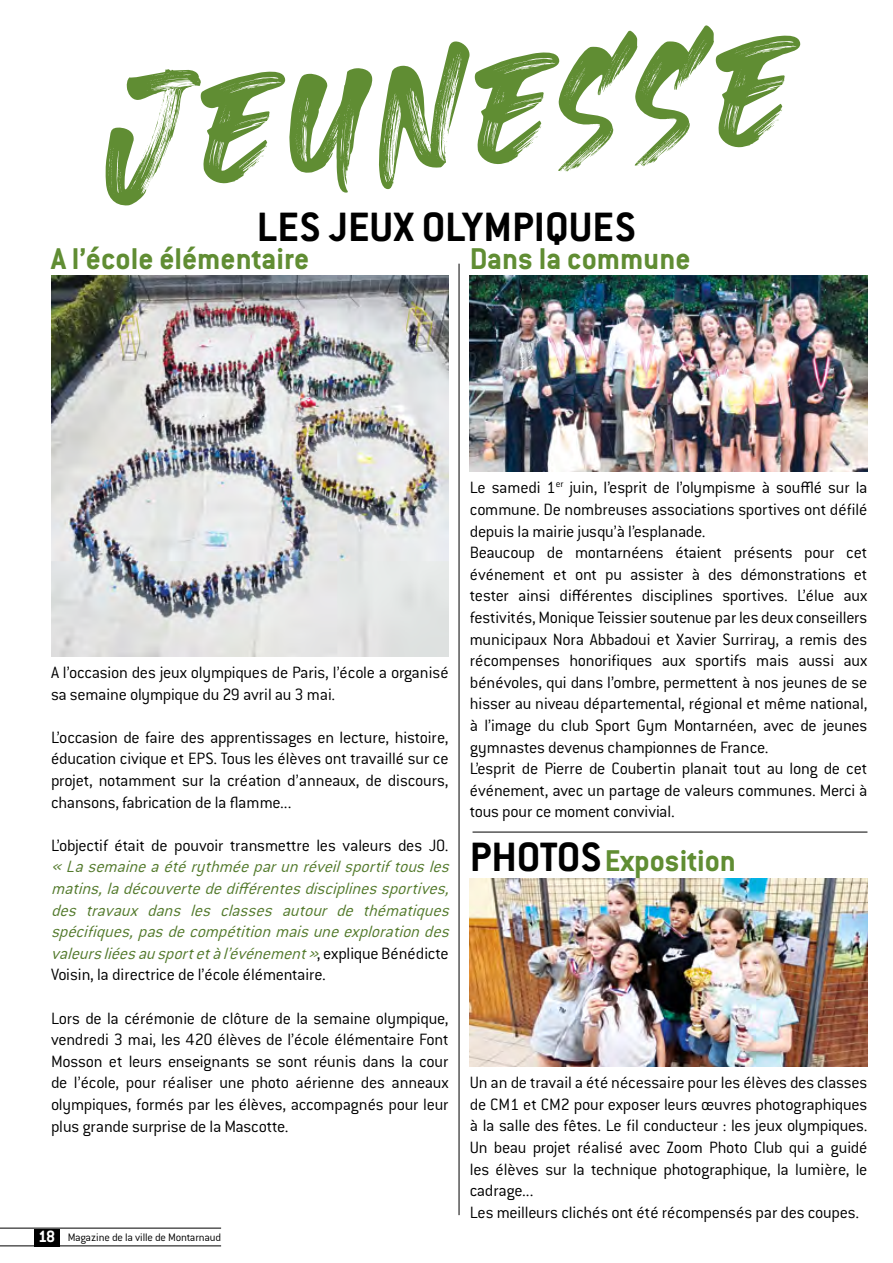
<style>
.page{position:relative;width:893px;height:1263px;background:#fff}
.page>*{position:absolute;margin:0;border:0;box-sizing:border-box;transform-origin:0 0}
.t1{font:247.5px "Heaters";color:#608d33}
.t2{font:700 45px "Conduit ITC Std";color:#000}
.t3{font:700 33px "Conduit ITC Std";color:#608d33}
.t4{font:300 18px/21.6px "Conduit ITC Std";letter-spacing:-.015em;color:#000}
.t5{font:italic 300 18px/21.6px "Conduit ITC Std";color:#537a2c}
.t6{font:300 12px "Conduit ITC Std";letter-spacing:-.015em;color:#000}
.s1{font-style:normal;color:#000}
.s2{font-weight:700;font-size:18px;color:#fff}
.s3{font-size:45px;color:#000}
</style>
<div class="page">
<hr style="left:0;top:1228px;width:221px;height:1px;background:#000">
<hr style="left:0;top:1245px;width:221px;height:1px;background:#000">
<div style="left:34px;top:1229px;width:26px;height:18px;background:#000"></div>
<img style="left:51px;top:275px;width:398px;height:381px">
<img style="left:470px;top:275px;width:397px;height:197px">
<img style="left:470px;top:878px;width:397px;height:189px">
<hr style="left:459px;top:264px;width:1px;height:951px;background:#000">
<hr style="left:472px;top:832px;width:395px;height:1px;background:#000">
<h1 class="t1" style="left:95px;top:37px;width:690px;rotate:-4deg">Jeunesse</h1>
<h2 class="t2" style="left:257px;top:200px;width:381px">LES JEUX OLYMPIQUES</h2>
<h3 class="t3" style="left:51px;top:239px;width:260px">A l’école élémentaire</h3>
<h3 class="t3" style="left:470px;top:239px;width:222px">Dans la commune</h3>
<p class="t4" style="left:51px;top:661px;width:399px">A l’occasion des jeux olympiques de Paris, l’école a organisé sa semaine olympique du 29 avril au 3 mai.</p>
<p class="t4" style="left:51px;top:726px;width:399px;text-align:justify">L’occasion de faire des apprentissages en lecture, histoire, éducation civique et EPS. Tous les élèves ont travaillé sur ce projet, notamment sur la création d’anneaux, de discours, chansons, fabrication de la flamme...</p>
<p class="t4" style="left:51px;top:834px;width:399px">L’objectif était de pouvoir transmettre les valeurs des JO.</p>
<p class="t5" style="left:51px;top:855px;width:405px">«Lasemaineaétérythméeparunréveilsportiftousles matins,ladécouvertededifférentesdisciplinessportives, des travaux dans les classes autour de thématiques spécifiques,pasdecompétitionmaisuneexplorationdes valeursliéesausportetàl’événement»<span class="s1">, e x p l i q u e B é n é d i c t e Voisin, la directrice de l’école élémentaire.</span></p>
<p class="t4" style="left:51px;top:1006px;width:399px;text-align:justify">Lors de la cérémonie de clôture de la semaine olympique, vendredi 3 mai, les 420 élèves de l’école élémentaire Font Mosson et leurs enseignants se sont réunis dans la cour de l’école, pour réaliser une photo aérienne des anneaux olympiques, formés par les élèves, accompagnés pour leur plus grande surprise de la Mascotte.</p>
<p class="t6" style="left:38px;top:1230px;width:184px"><span class="s2">18</span> Magazine de la ville de Montarnaud</p>
<p class="t4" style="left:470px;top:476px;width:399px">Le samedi 1<sup>er</sup> juin, l’esprit de l’olympisme à soufflé sur la commune. De nombreuses associations sportives ont défilé depuis la mairie jusqu’à l’esplanade.<br>Beaucoup de montarnéens étaient présents pour cet événement et ont pu assister à des démonstrations et tester ainsi différentes disciplines sportives. L’élue aux festivités, Monique Teissier soutenue par les deux conseillers municipaux Nora Abbadoui et Xavier Surriray, a remis des récompenses honorifiques aux sportifs mais aussi aux bénévoles, qui dans l’ombre, permettent à nos jeunes de se hisser au niveau départemental, régional et même national, à l’image du club Sport Gym Montarnéen, avec de jeunes gymnastes devenus championnes de France.<br>L’esprit de Pierre de Coubertin planait tout au long de cet événement, avec un partage de valeurs communes. Merci à tous pour ce moment convivial.</p>
<h3 class="t3" style="left:470px;top:841px;width:268px"><span class="s3">PHOTOS</span>Exposition</h3>
<p class="t4" style="left:470px;top:1071px;width:399px">Un an de travail a été nécessaire pour les élèves des classes de CM1 et CM2 pour exposer leurs œuvres photographiques à la salle des fêtes. Le fil conducteur : les jeux olympiques.<br>Un beau projet réalisé avec Zoom Photo Club qui a guidé les élèves sur la technique photographique, la lumière, le cadrage...<br>Les meilleurs clichés ont été récompensés par des coupes.</p>
</div>
